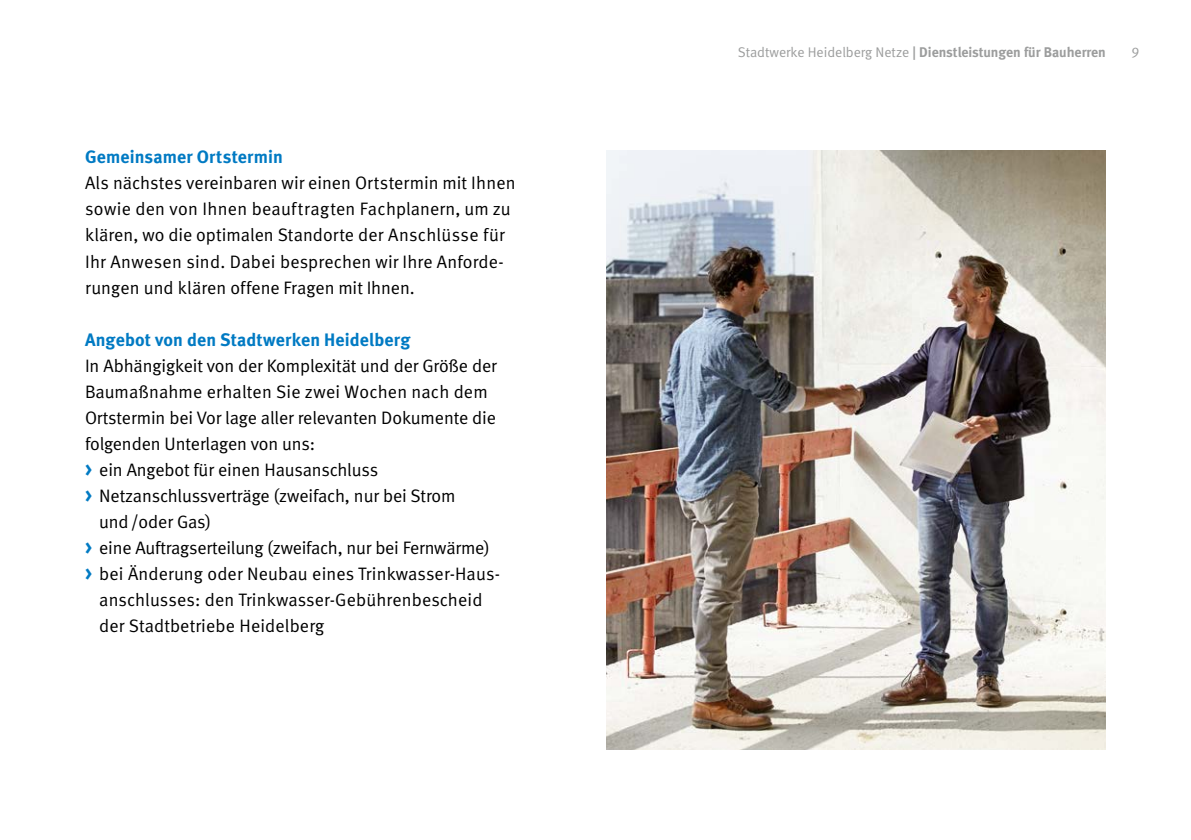
<style>
.page{position:relative;width:1191px;height:840px;background:#fff}
.page>*{position:absolute;margin:0;border:0;box-sizing:border-box;transform-origin:0 0}
.t1{font:18px/26px "Meta Normal";color:#000}
.t2{font:700 18px "Meta";letter-spacing:.01em;color:#007ac3}
.t3{font:700 14px "Meta";color:#9c9d9d}
.t4{font:14px "Meta Normal LF";color:#9c9d9d}
.s1{font-family:"Meta Bold LF";font-size:24px;color:#007ac3}
.s2{font-family:"Meta Normal";font-weight:400}
.s3{font-weight:500}
</style>
<div class="page">
<img style="left:607px;top:150px;width:499px;height:598px">
<p class="t2" style="left:85px;top:146px;width:199px">Gemeinsamer Ortstermin</p>
<p class="t1" style="left:85px;top:170px;width:432px">Als nächstes vereinbaren wir einen Ortstermin mit Ihnen sowie den von Ihnen beauftragten Fachplanern, um zu klären, wo die optimalen Standorte der Anschlüsse für Ihr Anwesen sind. Dabei besprechen wir Ihre Anforde&shy;rungen und klären offene Fragen mit Ihnen.</p>
<p class="t2" style="left:85px;top:328px;width:327px">Angebot von den Stadtwerken Heidelberg</p>
<p class="t1" style="left:85px;top:352px;width:413px">In Abhängigkeit von der Komplexität und der Größe der</p>
<p class="t1" style="left:85px;top:378px;width:404px">Baumaßnahme erhalten Sie zwei Wochen nach dem</p>
<p class="t1" style="left:85px;top:404px;width:412px">Ortstermin bei Vor lage aller relevanten Dokumente die</p>
<p class="t1" style="left:85px;top:430px;width:231px">folgenden Unterlagen von uns:</p>
<p class="t1" style="left:85px;top:456px;width:295px"><span class="s1">›</span> ein Angebot für einen Hausanschluss</p>
<p class="t1" style="left:85px;top:482px;width:372px"><span class="s1">›</span> Netzanschlussverträge (zweifach, nur bei Strom</p>
<p class="t1" style="left:99px;top:508px;width:114px">und/oder Gas)</p>
<p class="t1" style="left:85px;top:534px;width:406px"><span class="s1">›</span> eine Auftragserteilung (zweifach, nur bei Fernwärme)</p>
<p class="t1" style="left:85px;top:560px;width:415px"><span class="s1">›</span> bei Änderung oder Neubau eines Trinkwasser-Haus-</p>
<p class="t1" style="left:99px;top:586px;width:385px">anschlusses: den Trinkwasser-Gebührenbescheid</p>
<p class="t1" style="left:99px;top:612px;width:226px">der Stadtbetriebe Heidelberg</p>
<p class="t3" style="left:738px;top:43px;width:369px"><span class="s2">Stadtwerke Heidelberg Netze</span> <span class="s3">|</span> Dienstleistungen für Bauherren</p>
<p class="t4" style="left:1131px;top:43px;width:9px">9</p>
</div>
